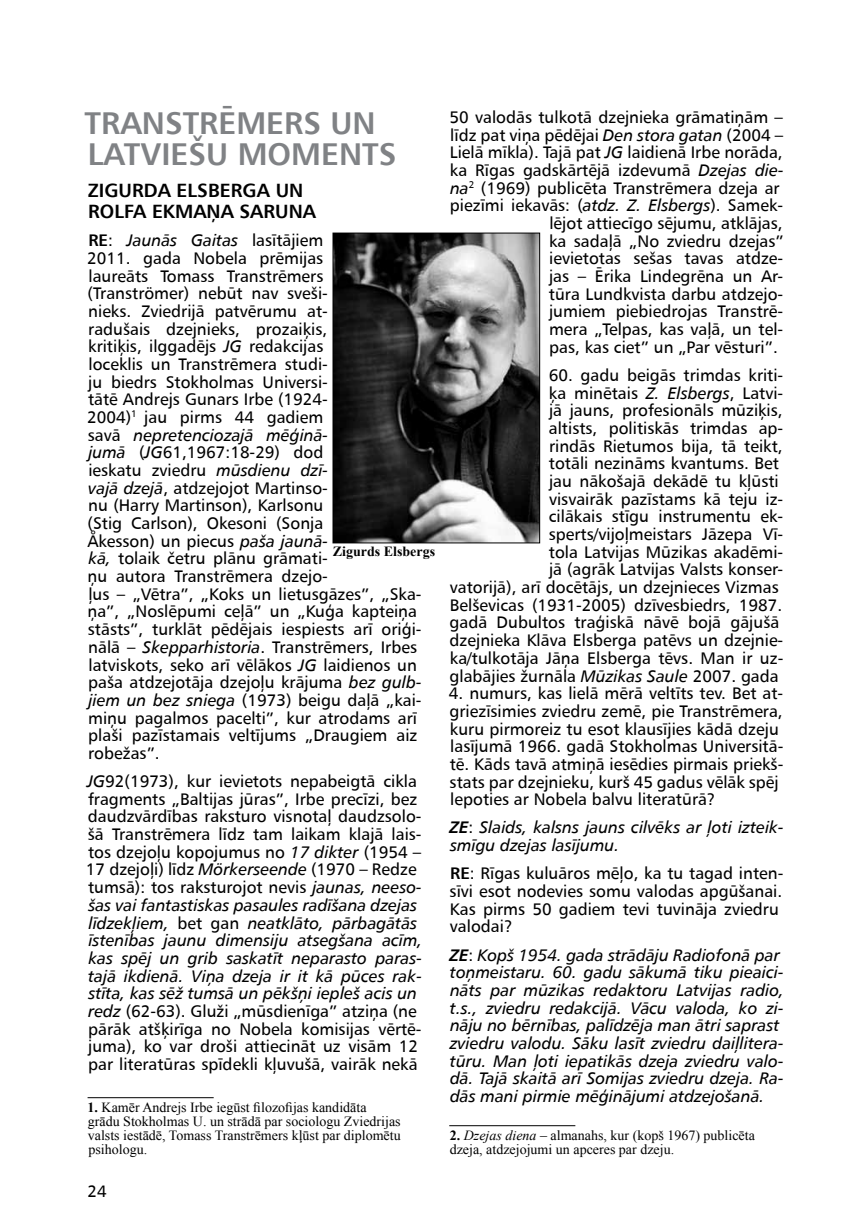
<style>
.page{position:relative;width:867px;height:1229px;background:#fff}
.page>*{position:absolute;margin:0;border:0;box-sizing:border-box;transform-origin:0 0}
.t1{font:31.5px/31.5px "Humanist 777 TL Bold B";color:#808285}
.t2{font:19.25px/21px "Humanist 777 TL Bold B";color:#000}
.t3{font:16.8px/17.7px "Humanist 777 TL Roman B";color:#000}
.t4{font:16.8px/17.7px "Humanist 777 TL Italic B";color:#000}
.t5{font:16.62px "Humanist 777 TL Roman B";color:#000}
.t6{font:14px/14px "Times New Roman";color:#000}
.t7{font:700 14px "Times New Roman";color:#000}
.s1{font-family:"Humanist 777 TL Bold B"}
.s2{font-family:"Humanist 777 TL Roman B"}
.s3{font-family:"Humanist 777 TL Italic B"}
.s4{font-weight:700}
.s5{font-family:"Humanist 777 TL Bold Italic B"}
.s6{font-style:italic}
</style>
<div class="page">
<hr style="left:88px;top:1097px;width:126px;height:1px;background:#000">
<hr style="left:449px;top:1125px;width:126px;height:1px;background:#000">
<img style="left:334px;top:235px;width:203px;height:306px">
<div style="left:332px;top:233px;width:207px;height:310px;border:1px solid #000"></div>
<h1 class="t1" style="left:85px;top:106px;width:313px">TRANSTRĒMERS UN<br>LATVIEŠU MOMENTS</h1>
<p class="t2" style="left:88px;top:179px;width:230px">ZIGURDA ELSBERGA UN<br>ROLFA EKMAŅA SARUNA</p>
<p class="t4" style="left:88px;top:231px;width:236px"><span class="s1">RE</span><span class="s2">:</span> Jaunās Gaitas <span class="s2">lasītājiem</span></p>
<p class="t3" style="left:87px;top:249px;width:242px">2011. gada Nobela prēmijas laureāts Tomass Transtrēmers (Tranströmer) nebūt nav sveši&shy;nieks. Zviedrijā patvērumu at&shy;radušais dzejnieks, prozaiķis, kritiķis, ilggadējs <span class="s3">JG</span> redakcijas loceklis un Transtrēmera studi&shy;ju biedrs Stokholmas Universi&shy;tātē Andrejs Gunars Irbe (1924-<br>2004)<sup>1</sup> jau pirms 44 gadiem</p>
<p class="t4" style="left:88px;top:425px;width:242px"><span class="s2">savā</span> nepretenciozajā mēģinā-</p>
<p class="t3" style="left:87px;top:443px;width:336px"><span class="s3">jumā</span> (<span class="s3">JG</span>61,1967:18-29) dod<br>ieskatu zviedru <span class="s3">mūsdienu dzī-<br>vajā dzejā</span>, atdzejojot Martinso-<br>nu (Harry Martinson), Karlsonu<br>(Stig Carlson), Okesoni (Sonja<br>Åkesson) un piecus <span class="s3">paša jaunā-<br>kā,</span> tolaik četru plānu grāmati-<br>ņu autora Transtrēmera dzejo-<br>ļus – „Vētra”, „Koks un lietusgāzes”, „Ska&shy;ņa”, „Noslēpumi ceļā” un „Kuģa kapteiņa stāsts”, turklāt pēdējais iespiests arī oriģi&shy;nālā – <span class="s3">Skepparhistoria</span>. Transtrēmers, Irbes latviskots, seko arī vēlākos <span class="s3">JG</span> laidienos un paša atdzejotāja dzejoļu krājuma <span class="s3">bez gulb&shy;jiem un bez sniega</span> (1973) beigu daļā „kai&shy;miņu pagalmos pacelti”, kur atrodams arī plaši pazīstamais veltījums „Draugiem aiz robežas”.</p>
<p class="t3" style="left:86px;top:772px;width:337px"><span class="s3">JG</span>92(1973), kur ievietots nepabeigtā cikla fragments „Baltijas jūras”, Irbe precīzi, bez daudzvārdības raksturo visnotaļ daudzsolo&shy;šā Transtrēmera līdz tam laikam klajā lais&shy;tos dzejoļu kopojumus no <span class="s3">17 dikter</span> (1954 – 17 dzejoļi) līdz <span class="s3">Mörkerseende</span> (1970 – Redze tumsā): tos raksturojot nevis <span class="s3">jaunas, neeso-</span></p>
<p class="t4" style="left:88px;top:895px;width:335px">šas vai fantastiskas pasaules radīšana dzejas līdzekļiem, <span class="s2">bet gan</span> neatklāto, pārbagātās īstenības jaunu dimensiju atsegšana acīm, kas spēj un grib saskatīt neparasto paras&shy;tajā ikdienā. Viņa dzeja ir it kā pūces rak&shy;stīta, kas sēž tumsā un pēkšņi iepleš acis un</p>
<p class="t3" style="left:88px;top:1001px;width:335px"><span class="s3">redz</span> (62-63). Gluži „mūsdienīga” atziņa (ne pārāk atšķirīga no Nobela komisijas vērtē&shy;juma), ko var droši attiecināt uz visām 12 par literatūras spīdekli kļuvušā, vairāk nekā</p>
<p class="t6" style="left:87px;top:1099px;width:314px"><span class="s4">1.</span> Kamēr Andrejs Irbe iegūst filozofijas kandidāta grādu Stokholmas U. un strādā par sociologu Zviedrijas valsts iestādē, Tomass Transtrēmers kļūst par diplomētu psihologu.</p>
<p class="t7" style="left:332px;top:541px;width:104px">Zigurds Elsbergs</p>
<p class="t5" style="left:88px;top:1180px;width:21px">24</p>
<p class="t3" style="left:449px;top:108px;width:335px">50 valodās tulkotā dzejnieka grāmatiņām –</p>
<p class="t3" style="left:450px;top:125px;width:334px">līdz pat viņa pēdējai <span class="s3">Den stora gatan</span> (2004 –</p>
<p class="t3" style="left:450px;top:143px;width:334px">Lielā mīkla). Tajā pat <span class="s3">JG</span> laidienā Irbe norāda,</p>
<p class="t3" style="left:450px;top:161px;width:335px">ka Rīgas gadskārtējā izdevumā <span class="s3">Dzejas die-</span></p>
<p class="t3" style="left:450px;top:178px;width:331px"><span class="s3">na</span><sup>2</sup> (1969) publicēta Transtrēmera dzeja ar</p>
<p class="t3" style="left:450px;top:196px;width:335px">piezīmi iekavās: (<span class="s3">atdz. Z. Elsbergs</span>). Samek-</p>
<p class="t3" style="left:549px;top:214px;width:235px">lējot attiecīgo sējumu, atklājas,</p>
<p class="t3" style="left:549px;top:231px;width:236px">ka sadaļā „No zviedru dzejas”</p>
<p class="t3" style="left:549px;top:249px;width:235px">ievietotas sešas tavas atdze-</p>
<p class="t3" style="left:549px;top:267px;width:236px">jas – Ērika Lindegrēna un Ar-</p>
<p class="t3" style="left:548px;top:284px;width:236px">tūra Lundkvista darbu atdzejo-</p>
<p class="t3" style="left:549px;top:302px;width:236px">jumiem piebiedrojas Transtrē-</p>
<p class="t3" style="left:549px;top:320px;width:235px">mera „Telpas, kas vaļā, un tel-</p>
<p class="t3" style="left:549px;top:337px;width:230px">pas, kas ciet” un „Par vēsturi”.</p>
<p class="t3" style="left:449px;top:366px;width:335px;text-align:right">60. gadu beigās trimdas kriti-<br>ķa minētais <span class="s3">Z. Elsbergs</span>, Latvi-<br>jā jauns, profesionāls mūziķis,<br>altists, politiskās trimdas ap-<br>rindās Rietumos bija, tā teikt,<br>totāli nezināms kvantums. Bet<br>jau nākošajā dekādē tu kļūsti<br>visvairāk pazīstams kā teju iz-<br>cilākais stīgu instrumentu ek&shy;sperts/vijoļmeistars Jāzepa Vī-<br>tola Latvijas Mūzikas akadēmi-<br>jā (agrāk Latvijas Valsts konser-<br>vatorijā), arī docētājs, un dzejnieces Vizmas Belševicas (1931-2005) dzīvesbiedrs, 1987. gadā Dubultos traģiskā nāvē bojā gājušā dzejnieka Klāva Elsberga patēvs un dzejnie&shy;ka/tulkotāja Jāņa Elsberga tēvs. Man ir uz&shy;glabājies žurnāla <span class="s3">Mūzikas Saule</span> 2007. gada</p>
<p class="t3" style="left:449px;top:684px;width:336px">4. numurs, kas lielā mērā veltīts tev. Bet at&shy;griezīsimies zviedru zemē, pie Transtrēmera, kuru pirmoreiz tu esot klausījies kādā dzeju lasījumā 1966. gadā Stokholmas Universitā&shy;tē. Kāds tavā atmiņā iesēdies pirmais priekš&shy;stats par dzejnieku, kurš 45 gadus vēlāk spēj lepoties ar Nobela balvu literatūrā?</p>
<p class="t4" style="left:449px;top:818px;width:335px"><span class="s5">ZE</span><span class="s2">:</span> Slaids, kalsns jauns cilvēks ar ļoti izteik&shy;smīgu dzejas lasījumu.</p>
<p class="t3" style="left:449px;top:864px;width:335px"><span class="s1">RE</span>: Rīgas kuluāros mēļo, ka tu tagad inten&shy;sīvi esot nodevies somu valodas apgūšanai.<br>Kas pirms 50 gadiem tevi tuvināja zviedru valodai?</p>
<p class="t4" style="left:449px;top:945px;width:336px"><span class="s5">ZE</span><span class="s2">:</span> Kopš 1954. gada strādāju Radiofonā par toņmeistaru. 60. gadu sākumā tiku pieaici&shy;nāts par mūzikas redaktoru Latvijas radio, t.s., zviedru redakcijā. Vācu valoda, ko zi&shy;nāju no bērnības, palīdzēja man ātri saprast zviedru valodu. Sāku lasīt zviedru daiļlitera&shy;tūru. Man ļoti iepatikās dzeja zviedru valo&shy;dā. Tajā skaitā arī Somijas zviedru dzeja. Ra&shy;dās mani pirmie mēģinājumi atdzejošanā.</p>
<p class="t6" style="left:449px;top:1127px;width:306px"><span class="s4">2.</span> <span class="s6">Dzejas diena</span> – almanahs, kur (kopš 1967) publicēta dzeja, atdzejojumi un apceres par dzeju.</p>
</div>
